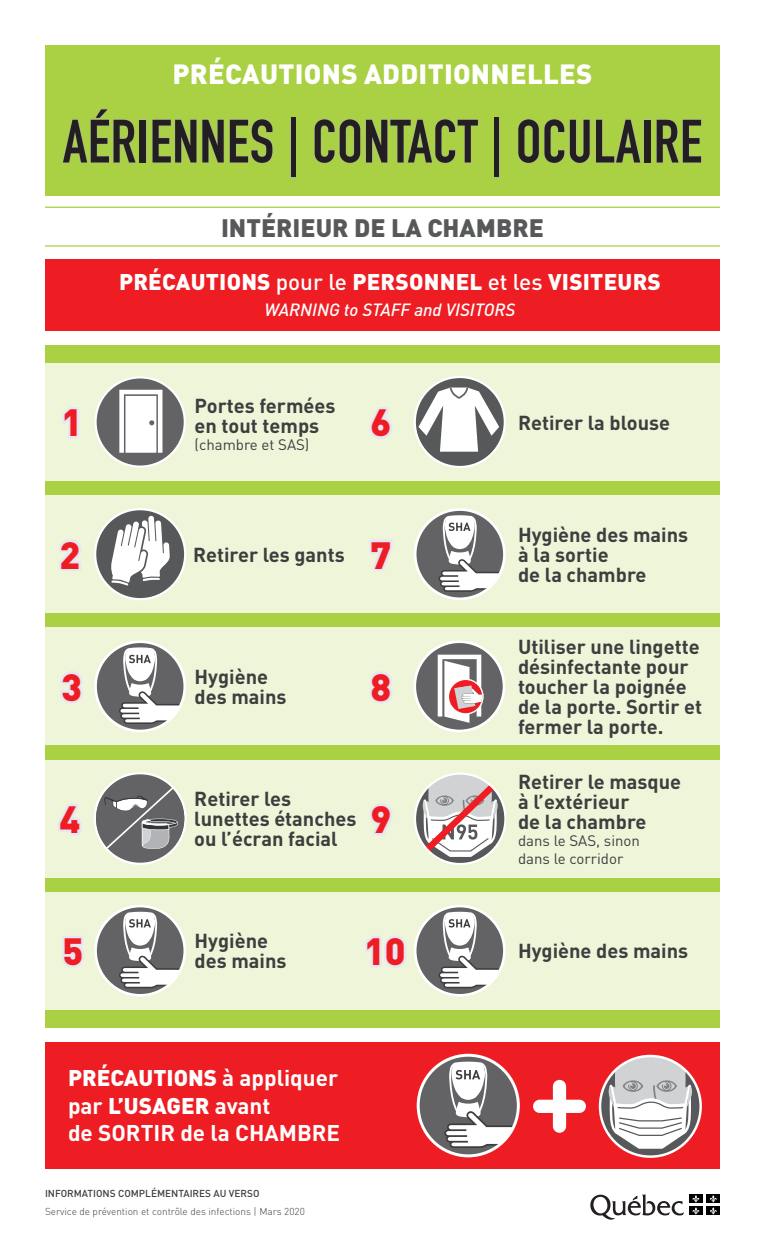
<style>
.page{position:relative;width:765px;height:1260px;background:#fff}
.page>*{position:absolute;margin:0;border:0;box-sizing:border-box;transform-origin:0 0}
.t1{font:700 60px "DIN Condensed";letter-spacing:.01em;color:#231f20}
.t2{font:900 37.5px "DIN Pro";color:#ee1d23}
.t3{font:900 27.5px "DIN Pro";letter-spacing:.01em;color:#fff}
.t4{font:900 25px "DIN Pro";color:#57585a}
.t5{font:700 22.5px/27.5px "DIN Pro";color:#fff}
.t6{font:900 22.5px "DIN Pro";letter-spacing:.01em;color:#fff}
.t7{font:700 20px/20px "DIN Pro";color:#3e3e3f}
.t8{font:italic 500 17.5px "DIN";color:#fff}
.t9{font:15px/17.5px "DIN Pro";color:#3e3e3f}
.t10{font:300 10px "DIN Pro";color:#3e3e3f}
.t11{font:500 10px "DIN Pro";color:#3e3e3f}
.s1{font-weight:500}
.s2{font-weight:900;font-size:37.5px;color:#ee1d23}
.s3{font-weight:900}
</style>
<div class="page">
<hr style="left:45px;top:207px;width:675px;height:1px;background:#aad043">
<hr style="left:45px;top:245px;width:675px;height:2px;background:#aad043">
<div style="left:45px;top:45px;width:675px;height:151px;background:#aad043"></div>
<svg style="left:62px;top:109px;width:74px;height:54px"></svg>
<div style="left:140px;top:120px;width:6px;height:42px;border:1px solid #afb3b0"></div>
<svg style="left:152px;top:119px;width:121px;height:44px"></svg>
<div style="left:291px;top:117px;width:5px;height:60px;border:1px solid #afb3b0"></div>
<svg style="left:314px;top:119px;width:165px;height:44px"></svg>
<div style="left:494px;top:117px;width:5px;height:60px;border:1px solid #afb3b0"></div>
<svg style="left:518px;top:119px;width:123px;height:44px"></svg>
<div style="left:644px;top:120px;width:6px;height:42px;border:1px solid #afb3b0"></div>
<svg style="left:656px;top:119px;width:46px;height:44px"></svg>
<div style="left:45px;top:1042px;width:675px;height:127px;background:#ee1d23"></div>
<svg style="left:533px;top:1080px;width:53px;height:53px"></svg>
<svg style="left:600px;top:1056px;width:101px;height:101px"></svg>
<svg style="left:609px;top:1056px;width:83px;height:95px;background:#d2c1c3"></svg>
<div style="left:599px;top:1055px;width:103px;height:103px;border:2px solid #fff;border-radius:50%"></div>
<svg style="left:417px;top:1054px;width:103px;height:103px"></svg>
<svg style="left:590px;top:1194px;width:94px;height:26px"></svg>
<div style="left:689px;top:1195px;width:14px;height:8px;background:#000001"></div>
<div style="left:707px;top:1195px;width:13px;height:8px;background:#000001"></div>
<div style="left:689px;top:1207px;width:14px;height:8px;background:#000001"></div>
<svg style="left:692px;top:1195px;width:8px;height:20px"></svg>
<div style="left:707px;top:1207px;width:13px;height:8px;background:#000001"></div>
<svg style="left:710px;top:1195px;width:7px;height:20px"></svg>
<div style="left:45px;top:259px;width:675px;height:72px;background:#ee1d23"></div>
<div style="left:45px;top:346px;width:675px;height:682px;background:#aad043"></div>
<div style="left:45px;top:363px;width:675px;height:118px;background:#eef5d9"></div>
<svg style="left:94px;top:376px;width:92px;height:92px;background:#808082"></svg>
<svg style="left:119px;top:390px;width:43px;height:63px;background:#efefef"></svg>
<svg style="left:62px;top:407px;width:17px;height:32px"></svg>
<svg style="left:369px;top:407px;width:23px;height:32px"></svg>
<svg style="left:415px;top:377px;width:90px;height:90px"></svg>
<div style="left:414px;top:376px;width:92px;height:92px;border:2px solid #fff;border-radius:50%"></div>
<svg style="left:418px;top:386px;width:81px;height:66px;background:#bfc0c0"></svg>
<div style="left:44px;top:495px;width:679px;height:118px;background:#eef5d9"></div>
<svg style="left:59px;top:539px;width:22px;height:32px"></svg>
<svg style="left:369px;top:539px;width:24px;height:32px"></svg>
<div style="left:95px;top:509px;width:90px;height:90px;background:#57585a;border-radius:50%"></div>
<div style="left:94px;top:508px;width:92px;height:92px;border:2px solid #fff;border-radius:50%"></div>
<svg style="left:110px;top:516px;width:60px;height:70px"></svg>
<svg style="left:414px;top:508px;width:92px;height:92px"></svg>
<div style="left:44px;top:892px;width:677px;height:118px;background:#eef5d9"></div>
<svg style="left:62px;top:936px;width:22px;height:32px"></svg>
<svg style="left:94px;top:905px;width:92px;height:92px"></svg>
<svg style="left:365px;top:905px;width:141px;height:92px"></svg>
<div style="left:45px;top:627px;width:675px;height:118px;background:#eef5d9"></div>
<svg style="left:60px;top:671px;width:23px;height:32px"></svg>
<svg style="left:370px;top:671px;width:23px;height:32px"></svg>
<svg style="left:94px;top:640px;width:92px;height:92px"></svg>
<svg style="left:413px;top:640px;width:92px;height:92px"></svg>
<div style="left:44px;top:760px;width:679px;height:117px;background:#eef5d9"></div>
<svg style="left:370px;top:803px;width:23px;height:32px"></svg>
<svg style="left:58px;top:804px;width:24px;height:31px"></svg>
<svg style="left:414px;top:772px;width:92px;height:93px"></svg>
<svg style="left:95px;top:773px;width:90px;height:91px"></svg>
<div style="left:94px;top:772px;width:93px;height:93px;border:2px solid #fff;border-radius:50%"></div>
<div style="left:96px;top:775px;width:88px;height:87px;background:#636366;border-radius:50%"></div>
<svg style="left:104px;top:786px;width:74px;height:63px"></svg>
<h3 class="t3" style="left:172px;top:55px;width:422px">PRÉCAUTIONS ADDITIONNELLES</h3>
<h1 class="t1" style="left:63px;top:106px;width:641px">AÉRIENNES | CONTACT | OCULAIRE</h1>
<p class="t4" style="left:221px;top:211px;width:324px">INTÉRIEUR DE LA CHAMBRE</p>
<p class="t6" style="left:119px;top:267px;width:543px">PRÉCAUTIONS <span class="s1">pour le</span> PERSONNEL <span class="s1">et les</span> VISITEURS</p>
<p class="t8" style="left:265px;top:299px;width:252px">WARNING to STAFF and VISITORS</p>
<p class="t7" style="left:195px;top:395px;width:142px">Portes fermées en tout temps</p>
<p class="t9" style="left:195px;top:436px;width:116px">(chambre et SAS)</p>
<h2 class="t2" style="left:61px;top:397px;width:22px">1</h2>
<h2 class="t2" style="left:371px;top:397px;width:22px">6</h2>
<h2 class="t2" style="left:60px;top:529px;width:22px">2</h2>
<p class="t7" style="left:193px;top:544px;width:200px">Retirer les gants <span class="s2">7</span></p>
<p class="t7" style="left:195px;top:666px;width:94px">Hygiène des mains</p>
<h2 class="t2" style="left:61px;top:662px;width:22px">3</h2>
<h2 class="t2" style="left:371px;top:662px;width:22px">8</h2>
<p class="t7" style="left:194px;top:788px;width:164px">Retirer les lunettes étanches ou l’écran facial</p>
<h2 class="t2" style="left:60px;top:794px;width:22px">4</h2>
<h2 class="t2" style="left:371px;top:794px;width:22px">9</h2>
<p class="t7" style="left:518px;top:412px;width:154px">Retirer la blouse</p>
<p class="t7" style="left:518px;top:524px;width:172px">Hygiène des mains à la sortie<br>de la chambre</p>
<p class="t7" style="left:518px;top:636px;width:186px">Utiliser une lingette désinfectante pour toucher la poignée de la porte. Sortir et fermer la porte.</p>
<p class="t7" style="left:518px;top:771px;width:165px">Retirer le masque à l’extérieur<br>de la chambre</p>
<p class="t9" style="left:518px;top:831px;width:123px">dans le SAS, sinon dans le corridor</p>
<p class="t7" style="left:195px;top:930px;width:94px">Hygiène des mains</p>
<h2 class="t2" style="left:63px;top:926px;width:22px">5</h2>
<h2 class="t2" style="left:364px;top:926px;width:43px">10</h2>
<p class="t7" style="left:518px;top:940px;width:172px">Hygiène des mains</p>
<p class="t5" style="left:68px;top:1064px;width:274px"><span class="s3">PRÉCAUTIONS</span> à appliquer par <span class="s3">L’USAGER</span> avant<br>de SORTIR de la CHAMBRE</p>
<p class="t11" style="left:45px;top:1186px;width:216px">INFORMATIONS COMPLÉMENTAIRES AU VERSO</p>
<p class="t10" style="left:45px;top:1205px;width:261px">Service de prévention et contrôle des infections | Mars 2020</p>
</div>
